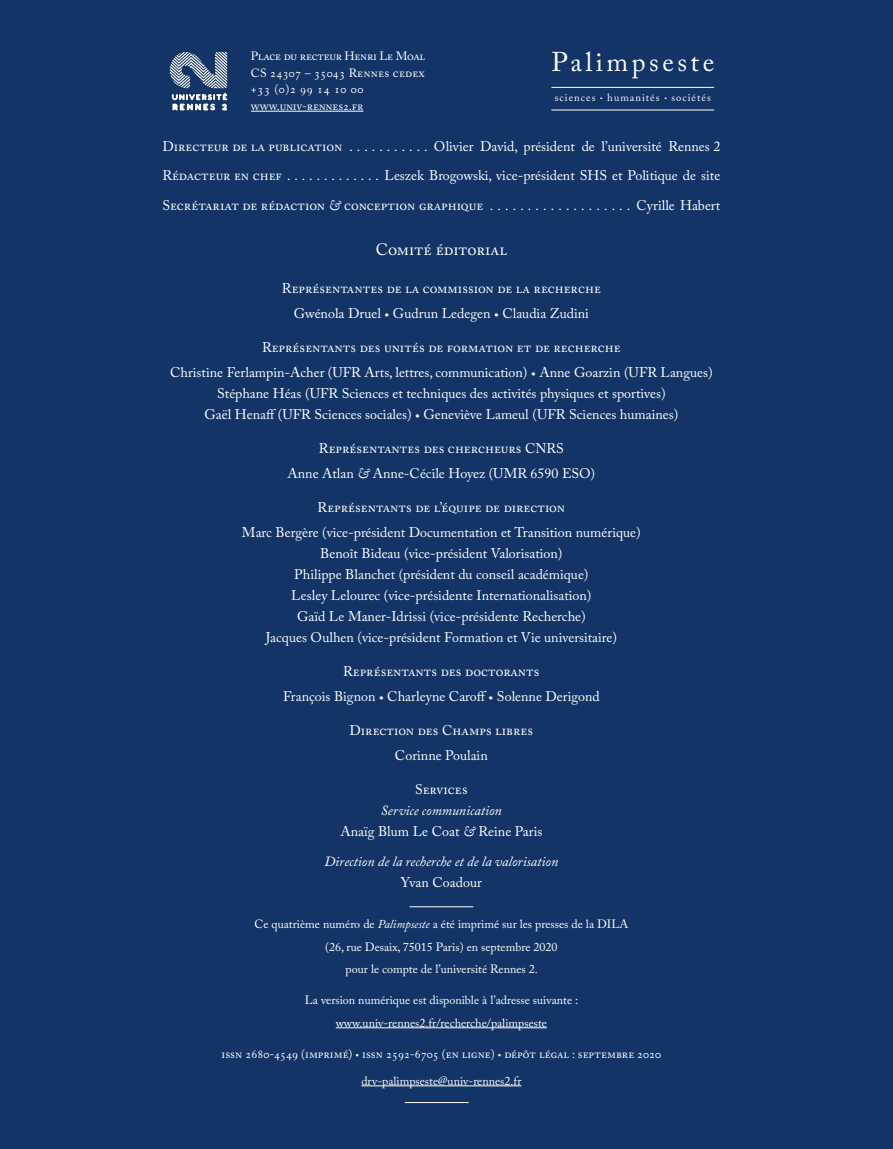
<style>
.page{position:relative;width:893px;height:1149px;background:#fff}
.page>*{position:absolute;margin:0;border:0;box-sizing:border-box;transform-origin:0 0}
.t1{font:27px "Adobe Caslon Pro";color:#fff}
.t2{font:16.5px "Adobe Caslon Pro";color:#fff}
.t3{font:13.95px/21px "Adobe Caslon Pro";color:#fff;text-align:center}
.t4{font:italic 13.95px "Adobe Caslon Pro";color:#fff}
.t5{font:12px "Adobe Caslon Pro";color:#fff}
.t6{font:12px "Adobe Caslon Pro";letter-spacing:-.02em;color:#fff}
.t7{font:12px "Adobe Caslon Pro";letter-spacing:.02em;color:#fff}
.t8{font:10.5px "Adobe Caslon Pro";color:#fff}
.s1{font-size:7.5px}
.s2{font-size:13.5px}
.s3{font-style:italic}
</style>
<div class="page">
<div style="left:0;top:0;width:893px;height:1148px;background:#123467"></div>
<hr style="left:405px;top:1101px;width:64px;height:1px;background:#fff">
<hr style="left:336px;top:1027px;width:211px;height:1px;background:#fff">
<hr style="left:361px;top:1085px;width:160px;height:1px;background:#fff">
<hr style="left:551px;top:87px;width:163px;height:1px;background:#fff">
<hr style="left:551px;top:110px;width:163px;height:1px;background:#fff">
<hr style="left:409px;top:906px;width:64px;height:1px;background:#fff">
<hr style="left:251px;top:111px;width:112px;height:1px;background:#fff">
<img style="left:169px;top:51px;width:59px;height:60px">
<p class="t6" style="left:251px;top:49px;width:176px">Place du recteur Henri Le Moal</p>
<p class="t7" style="left:251px;top:66px;width:174px">CS 24307 – 35043 Rennes cedex</p>
<p class="t5" style="left:251px;top:82px;width:114px">+33 (0)2 99 14 10 00</p>
<p class="t5" style="left:251px;top:99px;width:114px">www.univ-rennes2.fr</p>
<p class="t1" style="left:551px;top:46px;width:164px">Palimpseste</p>
<p class="t8" style="left:555px;top:91px;width:158px">sciences <span class="s1">•</span> humanités <span class="s1">•</span> sociétés</p>
<p class="t3" style="left:162px;top:135px;width:559px">Directeur de la publication <span class="s2">. . . . . . . . . . .</span> Olivier David, président de l’université Rennes 2</p>
<p class="t3" style="left:162px;top:165px;width:559px">Rédacteur en chef <span class="s2">. . . . . . . . . . . . .</span> Leszek Brogowski, vice-président SHS et Politique de site</p>
<p class="t3" style="left:162px;top:194px;width:559px">Secrétariat de rédaction <span class="s3">&amp;</span> conception graphique <span class="s2">. . . . . . . . . . . . . . . . . . .</span> Cyrille Habert</p>
<p class="t2" style="left:376px;top:239px;width:133px">Comité éditorial</p>
<p class="t3" style="left:282px;top:277px;width:320px">Représentantes de la commission de la recherche</p>
<p class="t3" style="left:294px;top:302px;width:297px">Gwénola Druel • Gudrun Ledegen • Claudia Zudini</p>
<p class="t3" style="left:262px;top:336px;width:360px">Représentants des unités de formation et de recherche</p>
<p class="t3" style="left:170px;top:361px;width:544px">Christine Ferlampin-Acher (UFR Arts, lettres, communication) • Anne Goarzin (UFR Langues)<br>Stéphane Héas (UFR Sciences et techniques des activités physiques et sportives)<br>Gaël Henaff (UFR Sciences sociales) • Geneviève Lameul (UFR Sciences humaines)</p>
<p class="t3" style="left:319px;top:437px;width:246px">Représentantes des chercheurs CNRS</p>
<p class="t3" style="left:288px;top:462px;width:309px">Anne Atlan <span class="s3">&amp;</span> Anne-Cécile Hoyez (UMR 6590 ESO)</p>
<p class="t3" style="left:318px;top:496px;width:249px">Représentants de l’équipe de direction</p>
<p class="t3" style="left:242px;top:521px;width:400px">Marc Bergère (vice-président Documentation et Transition numérique)</p>
<p class="t3" style="left:320px;top:542px;width:244px">Benoît Bideau (vice-président Valorisation)</p>
<p class="t3" style="left:294px;top:563px;width:296px">Philippe Blanchet (président du conseil académique)</p>
<p class="t3" style="left:291px;top:584px;width:302px">Lesley Lelourec (vice-présidente Internationalisation)</p>
<p class="t3" style="left:297px;top:605px;width:290px">Gaïd Le Maner-Idrissi (vice-présidente Recherche)</p>
<p class="t3" style="left:266px;top:626px;width:353px">Jacques Oulhen (vice-président Formation et Vie universitaire)</p>
<p class="t3" style="left:343px;top:660px;width:198px">Représentants des doctorants</p>
<p class="t3" style="left:283px;top:685px;width:318px">François Bignon • Charleyne Caroff • Solenne Derigond</p>
<p class="t3" style="left:349px;top:719px;width:185px">Direction des Champs libres</p>
<p class="t3" style="left:395px;top:744px;width:94px">Corinne Poulain</p>
<p class="t3" style="left:415px;top:778px;width:54px">Services</p>
<p class="t4" style="left:381px;top:802px;width:123px">Service communication</p>
<p class="t3" style="left:340px;top:820px;width:203px">Anaïg Blum Le Coat <span class="s3">&amp;</span> Reine Paris</p>
<p class="t4" style="left:324px;top:852px;width:235px">Direction de la recherche et de la valorisation</p>
<p class="t3" style="left:401px;top:871px;width:82px">Yvan Coadour</p>
<p class="t5" style="left:254px;top:916px;width:375px">Ce quatrième numéro de <span class="s3">Palimpseste</span> a été imprimé sur les presses de la DILA</p>
<p class="t5" style="left:325px;top:939px;width:234px">(26, rue Desaix, 75015 Paris) en septembre 2020</p>
<p class="t5" style="left:346px;top:961px;width:194px">pour le compte de l’université Rennes 2.</p>
<p class="t5" style="left:305px;top:992px;width:275px">La version numérique est disponible à l’adresse suivante :</p>
<p class="t5" style="left:336px;top:1015px;width:213px">www.univ-rennes2.fr/recherche/palimpseste</p>
<p class="t5" style="left:222px;top:1046px;width:441px">issn 2680-4549 (imprimé) <sub>•</sub> issn 2592-6705 (en ligne) <sub>•</sub> dépôt légal : septembre 2020</p>
<p class="t5" style="left:361px;top:1073px;width:162px">drv-palimpseste@univ-rennes2.fr</p>
</div>
